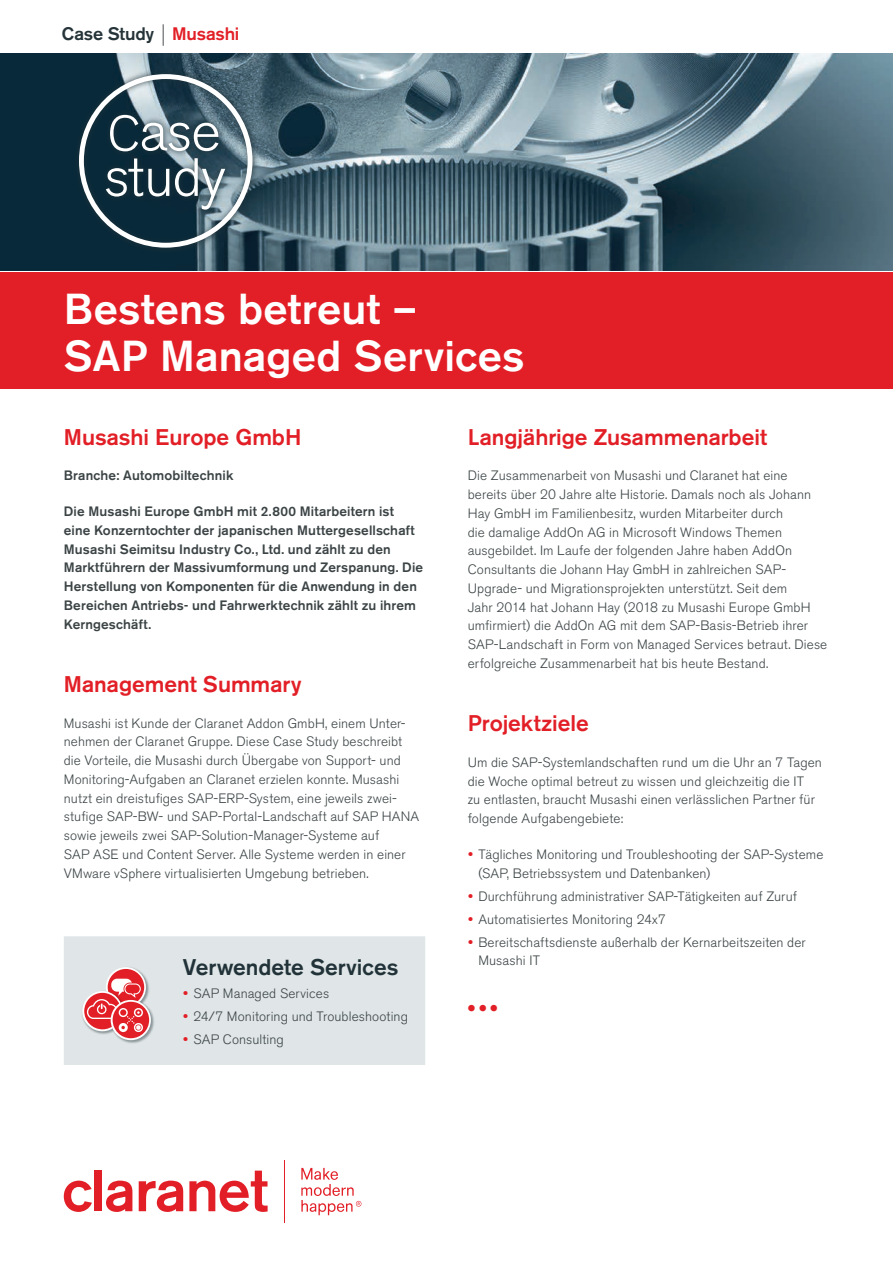
<style>
.page{position:relative;width:893px;height:1263px;background:#fff}
.page>*{position:absolute;margin:0;border:0;box-sizing:border-box;transform-origin:0 0}
.t1{font:500 42.9px/47.2px "Akzidenz Grotesk BQ";letter-spacing:.005em;color:#fff}
.t2{font:500 22.5px "Akzidenz Grotesk BQ";color:#e21f26}
.t3{font:500 22.5px "Akzidenz Grotesk BQ";color:#213339}
.t4{font:500 18px "Akzidenz Grotesk BQ";letter-spacing:-.01em;color:#253439}
.t5{font:300 13.5px/18.8px "Akzidenz Grotesk BQ";letter-spacing:.01em;color:#3b4345}
.t6{font:500 13.5px/18.8px "Akzidenz Grotesk BQ";letter-spacing:.01em;color:#3b4345}
.s1{color:#e21f26}
.s2{font-size:16.8px;color:#e21f26}
</style>
<div class="page">
<hr style="left:284px;top:1160px;width:1px;height:62px;background:#e21f26">
<svg style="left:301px;top:1168px;width:60px;height:47px"></svg>
<svg style="left:64px;top:1180px;width:28px;height:32px"></svg>
<div style="left:95px;top:1170px;width:7px;height:41px;background:#e21f26"></div>
<svg style="left:106px;top:1180px;width:26px;height:32px"></svg>
<svg style="left:139px;top:1180px;width:44px;height:32px"></svg>
<svg style="left:189px;top:1170px;width:79px;height:42px"></svg>
<svg style="left:163px;top:24px;width:1px;height:22px"></svg>
<div style="left:0;top:272px;width:893px;height:117px;background:#e21f26"></div>
<img style="left:0;top:53px;width:893px;height:217px">
<div style="left:64px;top:936px;width:361px;height:129px;background:#e0e6e7"></div>
<img style="left:104px;top:966px;width:46px;height:33px">
<svg style="left:106px;top:967px;width:40px;height:40px"></svg>
<div style="left:108px;top:969px;width:36px;height:36px;background:#e21f26;border-radius:50%"></div>
<img style="left:81px;top:990px;width:28px;height:45px">
<svg style="left:82px;top:991px;width:40px;height:40px"></svg>
<svg style="left:84px;top:993px;width:37px;height:36px"></svg>
<img style="left:109px;top:999px;width:46px;height:45px">
<svg style="left:111px;top:1000px;width:40px;height:40px"></svg>
<div style="left:113px;top:1002px;width:36px;height:36px;background:#e21f26;border-radius:50%"></div>
<svg style="left:87px;top:979px;width:56px;height:53px"></svg>
<div style="left:64px;top:67px;width:195px;height:188px;background:#213339;opacity:.75"></div>
<svg style="left:79px;top:74px;width:173px;height:174px;background:#4f6773"></svg>
<h3 class="t4" style="left:62px;top:22px;width:179px">Case Study <span class="s1">Musashi</span></h3>
<h1 class="t1" style="left:64px;top:285px;width:462px">Bestens betreut –<br>SAP Managed Services</h1>
<h2 class="t2" style="left:64px;top:423px;width:239px">Musashi Europe GmbH</h2>
<p class="t6" style="left:64px;top:466px;width:171px">Branche: Automobiltechnik</p>
<p class="t6" style="left:64px;top:502px;width:361px">Die Musashi Europe GmbH mit 2.800 Mitarbeitern ist eine Konzerntochter der japanischen Muttergesellschaft Musashi Seimitsu Industry Co., Ltd. und zählt zu den Marktführern der Massivumformung und Zerspanung. Die Herstellung von Komponenten für die Anwendung in den Bereichen Antriebs- und Fahrwerktechnik zählt zu ihrem Kerngeschäft.</p>
<h2 class="t2" style="left:64px;top:670px;width:239px">Management Summary</h2>
<p class="t5" style="left:64px;top:714px;width:357px">Musashi ist Kunde der Claranet Addon GmbH, einem Unter&shy;nehmen der Claranet Gruppe. Diese Case Study beschreibt die Vorteile, die Musashi durch Übergabe von Support- und Monitoring-Aufgaben an Claranet erzielen konnte. Musashi nutzt ein dreistufiges SAP-ERP-System, eine jeweils zwei&shy;stufige SAP-BW- und SAP-Portal-Landschaft auf SAP HANA sowie jeweils zwei SAP-Solution-Manager-Systeme auf<br>SAP ASE und Content Server. Alle Systeme werden in einer VMware vSphere virtualisierten Umgebung betrieben.</p>
<h2 class="t3" style="left:183px;top:953px;width:217px">Verwendete Services</h2>
<p class="t5" style="left:183px;top:984px;width:148px"><span class="s2">•</span> SAP Managed Services</p>
<p class="t5" style="left:183px;top:1007px;width:227px"><span class="s2">•</span> 24/7 Monitoring und Troubleshooting</p>
<p class="t5" style="left:183px;top:1030px;width:103px"><span class="s2">•</span> SAP Consulting</p>
<h2 class="t2" style="left:468px;top:423px;width:301px">Langjährige Zusammenarbeit</h2>
<p class="t5" style="left:468px;top:466px;width:361px">Die Zusammenarbeit von Musashi und Claranet hat eine bereits über 20 Jahre alte Historie. Damals noch als Johann Hay GmbH im Familienbesitz, wurden Mitarbeiter durch<br>die damalige AddOn AG in Microsoft Windows Themen ausgebildet. Im Laufe der folgenden Jahre haben AddOn Consultants die Johann Hay GmbH in zahlreichen SAP-Upgrade- und Migrationsprojekten unterstützt. Seit dem<br>Jahr 2014 hat Johann Hay (2018 zu Musashi Europe GmbH umfirmiert) die AddOn AG mit dem SAP-Basis-Betrieb ihrer SAP-Landschaft in Form von Managed Services betraut. Diese erfolgreiche Zusammenarbeit hat bis heute Bestand.</p>
<h2 class="t2" style="left:468px;top:709px;width:123px">Projektziele</h2>
<p class="t5" style="left:468px;top:753px;width:356px">Um die SAP-Systemlandschaften rund um die Uhr an 7 Tagen die Woche optimal betreut zu wissen und gleichzeitig die IT<br>zu entlasten, braucht Musashi einen verlässlichen Partner für folgende Aufgabengebiete:</p>
<p class="t5" style="left:478px;top:845px;width:346px;text-indent:-11px"><span class="s2">•</span> Tägliches Monitoring und Troubleshooting der SAP-Systeme (SAP, Betriebssystem und Datenbanken)</p>
<p class="t5" style="left:468px;top:887px;width:331px"><span class="s2">•</span> Durchführung administrativer SAP-Tätigkeiten auf Zuruf</p>
<p class="t5" style="left:468px;top:910px;width:200px"><span class="s2">•</span> Automatisiertes Monitoring 24x7</p>
<p class="t5" style="left:478px;top:933px;width:329px;text-indent:-11px"><span class="s2">•</span> Bereitschaftsdienste außerhalb der Kernarbeitszeiten der<br>Musashi IT</p>
<h2 class="t2" style="left:468px;top:994px;width:31px">•••</h2>
</div>
